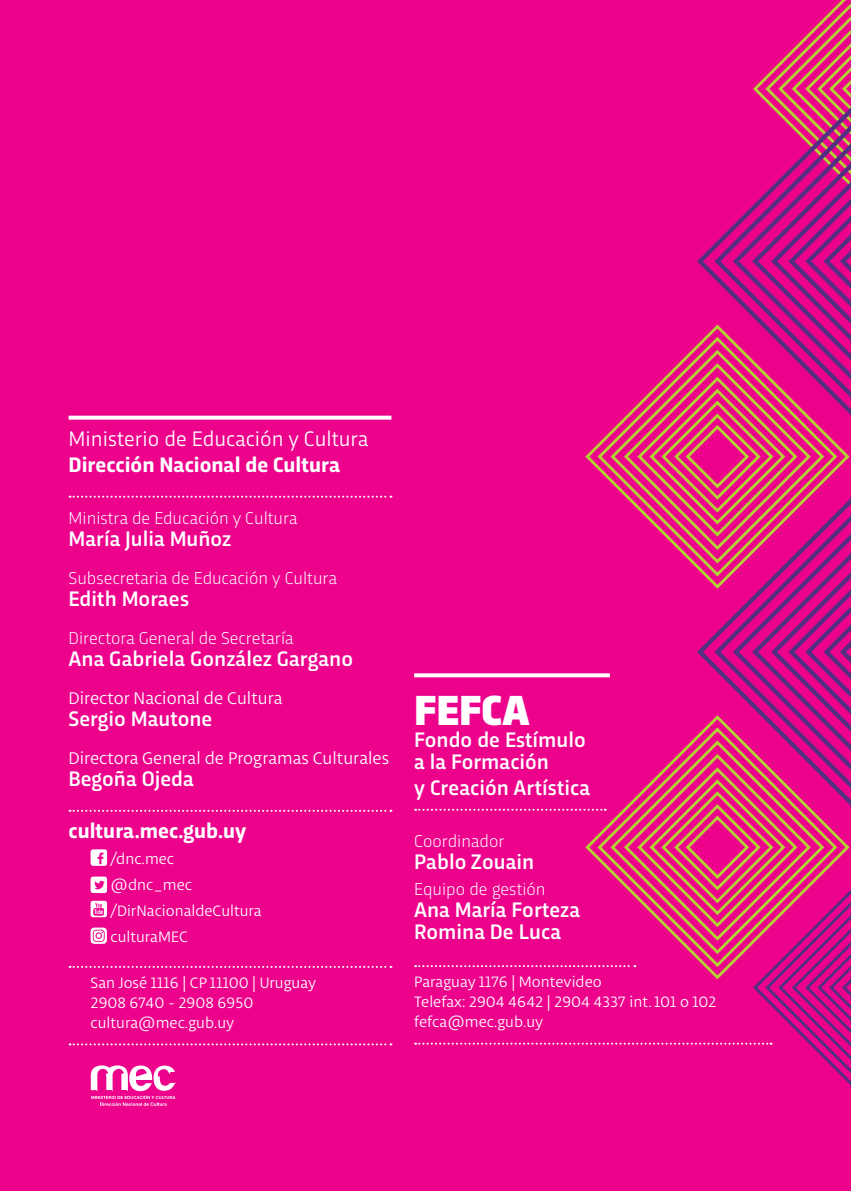
<style>
.page{position:relative;width:851px;height:1191px;background:#fff}
.page>*{position:absolute;margin:0;border:0;box-sizing:border-box;transform-origin:0 0}
._005_texto_normal{font:900 44px "Trasandina";color:#fff}
._005_texto_normal-2{font:500 22px "Trasandina";color:#fff}
._005_texto_normal-3{font:700 22px "Trasandina";color:#fff}
._005_texto_normal-4{font:22px "Trasandina";color:#fff}
._005_texto_normal-5{font:300 18px "Trasandina";color:#fff}
._005_texto_normal-6{font:18px "Libertad";color:#fff}
._005_texto_normal-7{font:16px "Libertad";color:#fff}
</style>
<div class="page">
<div style="left:0;top:0;width:850px;height:1191px;background:#ed028c"></div>
<svg style="left:69px;top:416px;width:322px;height:4px"></svg>
<svg style="left:70px;top:496px;width:321px;height:2px"></svg>
<svg style="left:70px;top:810px;width:321px;height:2px"></svg>
<div style="left:91px;top:849px;width:16px;height:17px;background:#fff;border-radius:3px"></div>
<svg style="left:97px;top:852px;width:6px;height:12px"></svg>
<div style="left:91px;top:876px;width:16px;height:17px;background:#fff;border-radius:3px"></div>
<svg style="left:94px;top:880px;width:11px;height:9px"></svg>
<svg style="left:91px;top:900px;width:16px;height:17px"></svg>
<svg style="left:91px;top:927px;width:16px;height:17px"></svg>
<svg style="left:93px;top:929px;width:12px;height:12px"></svg>
<svg style="left:70px;top:966px;width:321px;height:2px"></svg>
<svg style="left:70px;top:1043px;width:321px;height:2px"></svg>
<svg style="left:414px;top:673px;width:169px;height:4px"></svg>
<svg style="left:91px;top:1065px;width:85px;height:41px"></svg>
<svg style="left:772px;top:0;width:78px;height:70px"></svg>
<svg style="left:415px;top:965px;width:435px;height:120px"></svg>
<svg style="left:583px;top:349px;width:267px;height:632px"></svg>
<svg style="left:693px;top:70px;width:157px;height:382px"></svg>
<svg style="left:415px;top:808px;width:190px;height:2px"></svg>
<p class="_005_texto_normal-4" style="left:69px;top:422px;width:301px">Ministerio de Educación y Cultura</p>
<p class="_005_texto_normal-3" style="left:69px;top:448px;width:273px">Dirección Nacional de Cultura</p>
<p class="_005_texto_normal-5" style="left:69px;top:505px;width:230px">Ministra de Educación y Cultura</p>
<p class="_005_texto_normal-2" style="left:69px;top:522px;width:164px">María Julia Muñoz</p>
<p class="_005_texto_normal-5" style="left:69px;top:565px;width:270px">Subsecretaria de Educación y Cultura</p>
<p class="_005_texto_normal-2" style="left:69px;top:582px;width:122px">Edith Moraes</p>
<p class="_005_texto_normal-5" style="left:69px;top:625px;width:226px">Directora General de Secretaría</p>
<p class="_005_texto_normal-2" style="left:69px;top:642px;width:286px">Ana Gabriela González Gargano</p>
<p class="_005_texto_normal-6" style="left:69px;top:687px;width:215px">Director Nacional de Cultura</p>
<p class="_005_texto_normal-2" style="left:69px;top:702px;width:145px">Sergio Mautone</p>
<p class="_005_texto_normal-6" style="left:69px;top:747px;width:322px">Directora General de Programas Culturales</p>
<p class="_005_texto_normal-2" style="left:69px;top:762px;width:127px">Begoña Ojeda</p>
<p class="_005_texto_normal-3" style="left:69px;top:814px;width:179px">cultura.mec.gub.uy</p>
<p class="_005_texto_normal-7" style="left:111px;top:849px;width:65px">/dnc.mec</p>
<p class="_005_texto_normal-7" style="left:111px;top:875px;width:83px">@dnc_mec</p>
<p class="_005_texto_normal-7" style="left:111px;top:901px;width:153px">/DirNacionaldeCultura</p>
<p class="_005_texto_normal-7" style="left:110px;top:927px;width:79px">culturaMEC</p>
<p class="_005_texto_normal-7" style="left:91px;top:973px;width:227px">San José 1116 | CP 11100 | Uruguay</p>
<p class="_005_texto_normal-7" style="left:91px;top:993px;width:164px">2908 6740 - 2908 6950</p>
<p class="_005_texto_normal-7" style="left:91px;top:1013px;width:145px">cultura@mec.gub.uy</p>
<p class="_005_texto_normal" style="left:414px;top:678px;width:117px">FEFCA</p>
<p class="_005_texto_normal-2" style="left:414px;top:723px;width:173px">Fondo de Estímulo</p>
<p class="_005_texto_normal-2" style="left:414px;top:745px;width:136px">a la Formación</p>
<p class="_005_texto_normal-2" style="left:414px;top:771px;width:177px">y Creación Artística</p>
<p class="_005_texto_normal-5" style="left:414px;top:828px;width:92px">Coordinador</p>
<p class="_005_texto_normal-2" style="left:414px;top:845px;width:122px">Pablo Zouain</p>
<p class="_005_texto_normal-5" style="left:414px;top:876px;width:133px">Equipo de gestión</p>
<p class="_005_texto_normal-2" style="left:414px;top:893px;width:167px">Ana María Forteza</p>
<p class="_005_texto_normal-2" style="left:414px;top:915px;width:148px">Romina De Luca</p>
<p class="_005_texto_normal-7" style="left:414px;top:972px;width:189px">Paraguay 1176 | Montevideo</p>
<p class="_005_texto_normal-7" style="left:414px;top:992px;width:303px">Telefax: 2904 4642 | 2904 4337 int. 101 o 102</p>
<p class="_005_texto_normal-7" style="left:414px;top:1012px;width:131px">fefca@mec.gub.uy</p>
</div>
